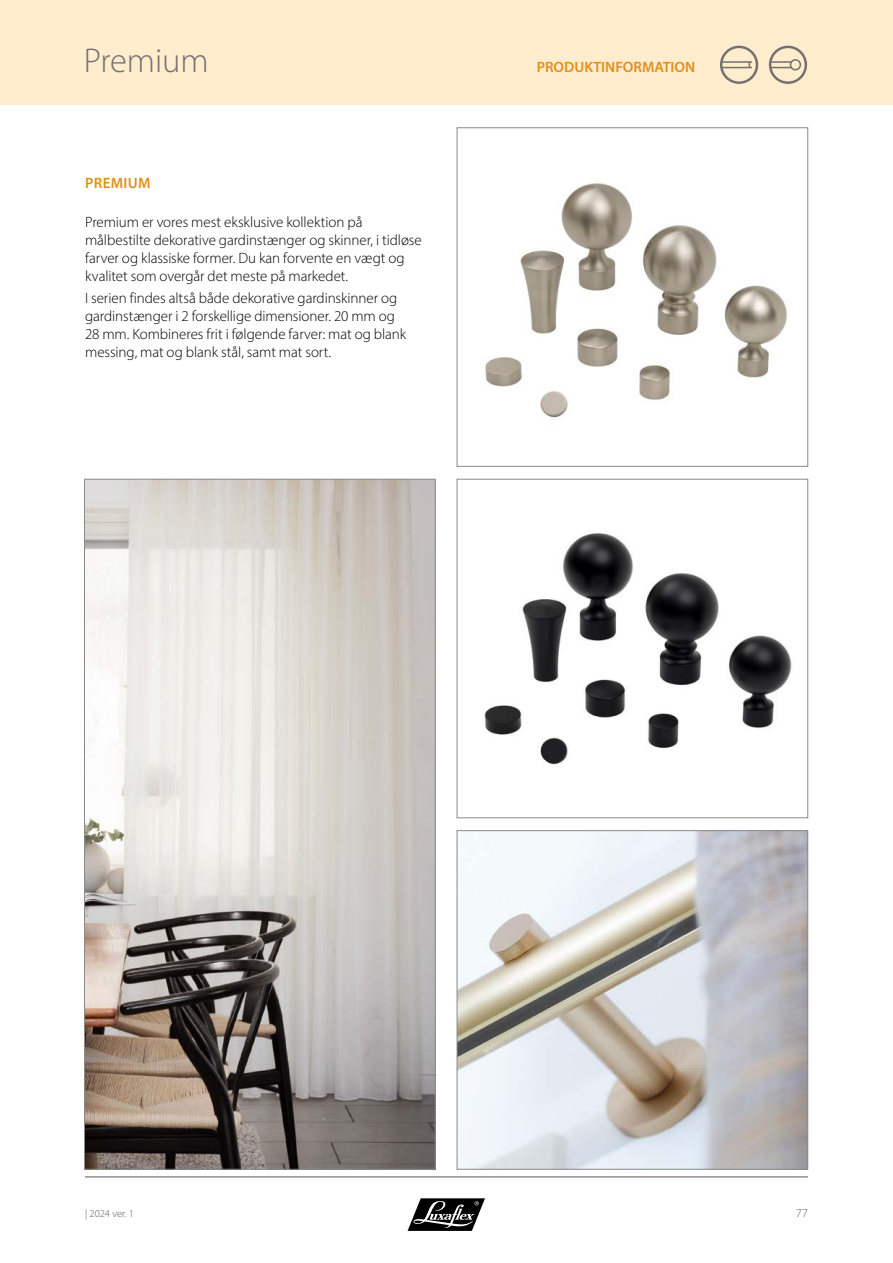
<style>
.page{position:relative;width:893px;height:1263px;background:#fff}
.page>*{position:absolute;margin:0;border:0;box-sizing:border-box;transform-origin:0 0}
.t1{font:300 34.5px "Myriad Pro";color:#757171}
.t2{font:300 15px/18px "Myriad Pro";letter-spacing:-.005em;color:#000}
.t3{font:600 15px "Myriad Pro";color:#e18f19}
.t4{font:600 15px "Myriad Pro";letter-spacing:.025em;color:#e18f19}
.t5{font:300 12px "Myriad Pro";color:#585858}
.t6{font:300 10.5px "Myriad Pro";color:#585858}
</style>
<div class="page">
<div style="left:0;top:0;width:893px;height:104px;background:#ffedce"></div>
<hr style="left:85px;top:1176px;width:723px;height:1px;background:#585858">
<svg style="left:408px;top:1198px;width:77px;height:33px"></svg>
<div style="left:720px;top:46px;width:38px;height:38px;border:2px solid #757171;border-radius:50%"></div>
<hr style="left:721px;top:61px;width:31px;height:2px;background:#757171">
<hr style="left:721px;top:67px;width:31px;height:1px;background:#757171">
<div style="left:769px;top:46px;width:38px;height:38px;border:2px solid #757171;border-radius:50%"></div>
<div style="left:790px;top:59px;width:11px;height:11px;border:2px solid #757171;border-radius:50%"></div>
<hr style="left:771px;top:61px;width:20px;height:2px;background:#757171">
<svg style="left:771px;top:67px;width:20px;height:1px"></svg>
<img style="left:485px;top:183px;width:302px;height:235px">
<div style="left:457px;top:128px;width:351px;height:338px;border:1px solid #898a8d"></div>
<img style="left:459px;top:832px;width:347px;height:335px">
<div style="left:457px;top:830px;width:351px;height:339px;border:1px solid #898a8d"></div>
<img style="left:484px;top:533px;width:308px;height:232px">
<div style="left:457px;top:479px;width:351px;height:339px;border:1px solid #898a8d"></div>
<img style="left:86px;top:481px;width:347px;height:686px">
<h1 class="t1" style="left:84px;top:40px;width:126px">Premium</h1>
<p class="t4" style="left:85px;top:174px;width:67px">PREMIUM</p>
<p class="t2" style="left:85px;top:213px;width:338px">Premium er vores mest eksklusive kollektion på målbestilte dekorative gardinstænger og skinner, i tidløse farver og klassiske former. Du kan forvente en vægt og kvalitet som overgår det meste på markedet.</p>
<p class="t2" style="left:85px;top:289px;width:323px">I serien findes altså både dekorative gardinskinner og gardinstænger i 2 forskellige dimensioner. 20 mm og 28 mm. Kombineres frit i følgende farver: mat og blank messing, mat og blank stål, samt mat sort.</p>
<p class="t3" style="left:537px;top:59px;width:160px">PRODUKTINFORMATION</p>
<p class="t6" style="left:85px;top:1207px;width:50px">| 2024 ver. 1</p>
<p class="t5" style="left:796px;top:1205px;width:13px">77</p>
</div>
